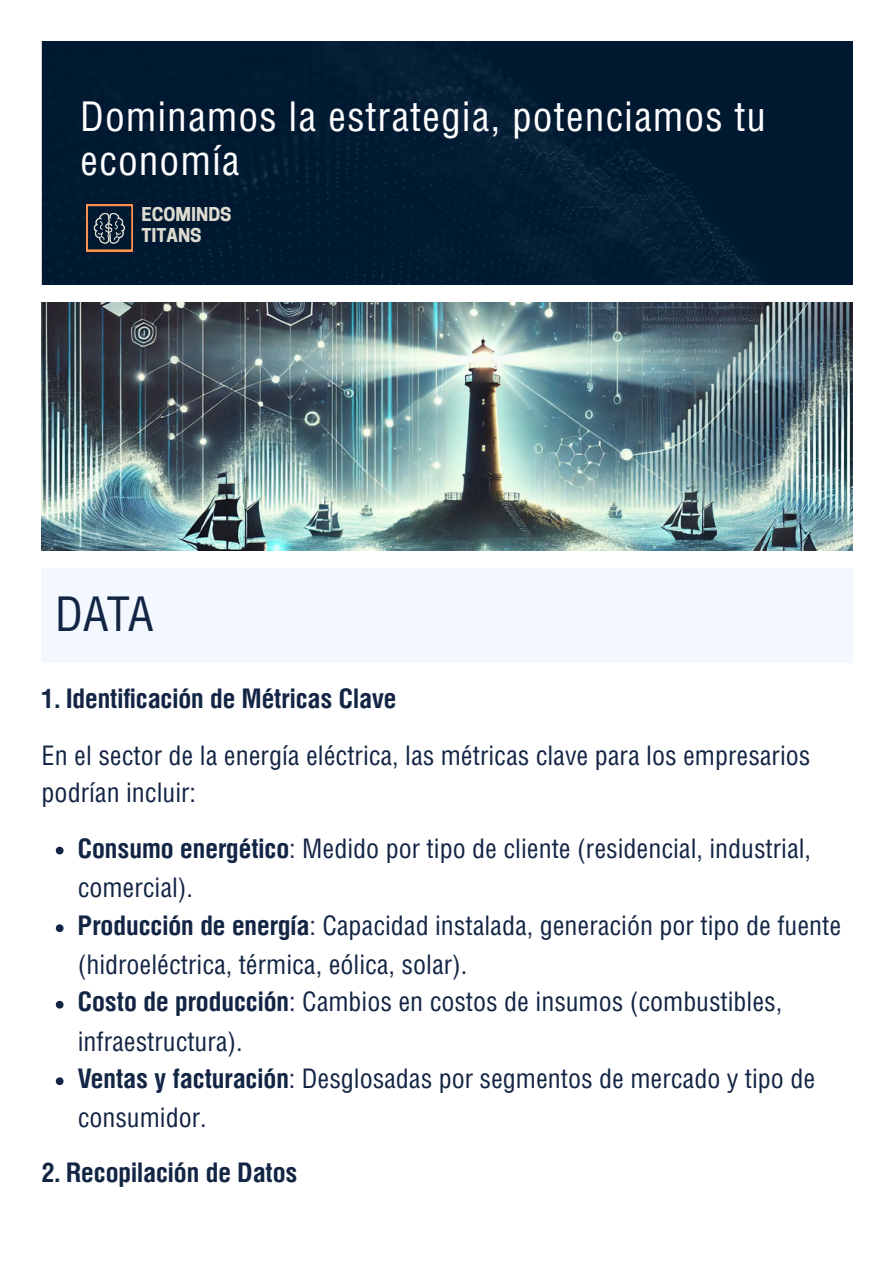
<style>
.page{position:relative;width:894px;height:1263px;background:#fff}
.page>*{position:absolute;margin:0;border:0;box-sizing:border-box;transform-origin:0 0}
.t1{font:48px "Helios Cond";color:#132544}
.t2{font:41.1px/44.5px "Helios Cond";letter-spacing:.025em;color:#fff}
.t3{font:27px/39.3px "Helios Cond";color:#132544}
.t4{font:700 27px "Helios Cond";color:#132544}
.t5{font:700 18px "Cooper Hewitt";color:#dedcd1}
.s1{font-weight:700}
</style>
<div class="page">
<div style="left:42px;top:42px;width:810px;height:243px;background:#001931"></div>
<svg style="left:86px;top:205px;width:47px;height:46px"></svg>
<img style="left:94px;top:212px;width:31px;height:32px">
<img style="left:42px;top:303px;width:810px;height:247px">
<div style="left:42px;top:568px;width:810px;height:95px;background:#f3f8ff"></div>
<svg style="left:56px;top:847px;width:7px;height:7px"></svg>
<svg style="left:56px;top:924px;width:7px;height:8px"></svg>
<svg style="left:56px;top:1001px;width:7px;height:7px"></svg>
<svg style="left:56px;top:1077px;width:7px;height:8px"></svg>
<p class="t2" style="left:80px;top:94px;width:687px">Dominamos la estrategia, potenciamos tu economía</p>
<p class="t5" style="left:141px;top:207px;width:92px">ECOMINDS</p>
<p class="t5" style="left:141px;top:229px;width:62px">TITANS</p>
<p class="t1" style="left:55px;top:585px;width:100px">DATA</p>
<h1 class="t4" style="left:42px;top:680px;width:356px">1. Identificación de Métricas Clave</h1>
<p class="t3" style="left:42px;top:737px;width:770px;line-height:37.2px">En el sector de la energía eléctrica, las métricas clave para los empresarios podrían incluir:</p>
<p class="t3" style="left:78px;top:830px;width:734px;line-height:38.2px"><span class="s1">Consumo energético</span>: Medido por tipo de cliente (residencial, industrial, comercial).</p>
<p class="t3" style="left:78px;top:906px;width:764px"><span class="s1">Producción de energía</span>: Capacidad instalada, generación por tipo de fuente (hidroeléctrica, térmica, eólica, solar).</p>
<p class="t3" style="left:78px;top:982px;width:705px"><span class="s1">Costo de producción</span>: Cambios en costos de insumos (combustibles, infraestructura).</p>
<p class="t3" style="left:78px;top:1059px;width:738px"><span class="s1">Ventas y facturación</span>: Desglosadas por segmentos de mercado y tipo de consumidor.</p>
<h1 class="t4" style="left:42px;top:1154px;width:257px">2. Recopilación de Datos</h1>
</div>
